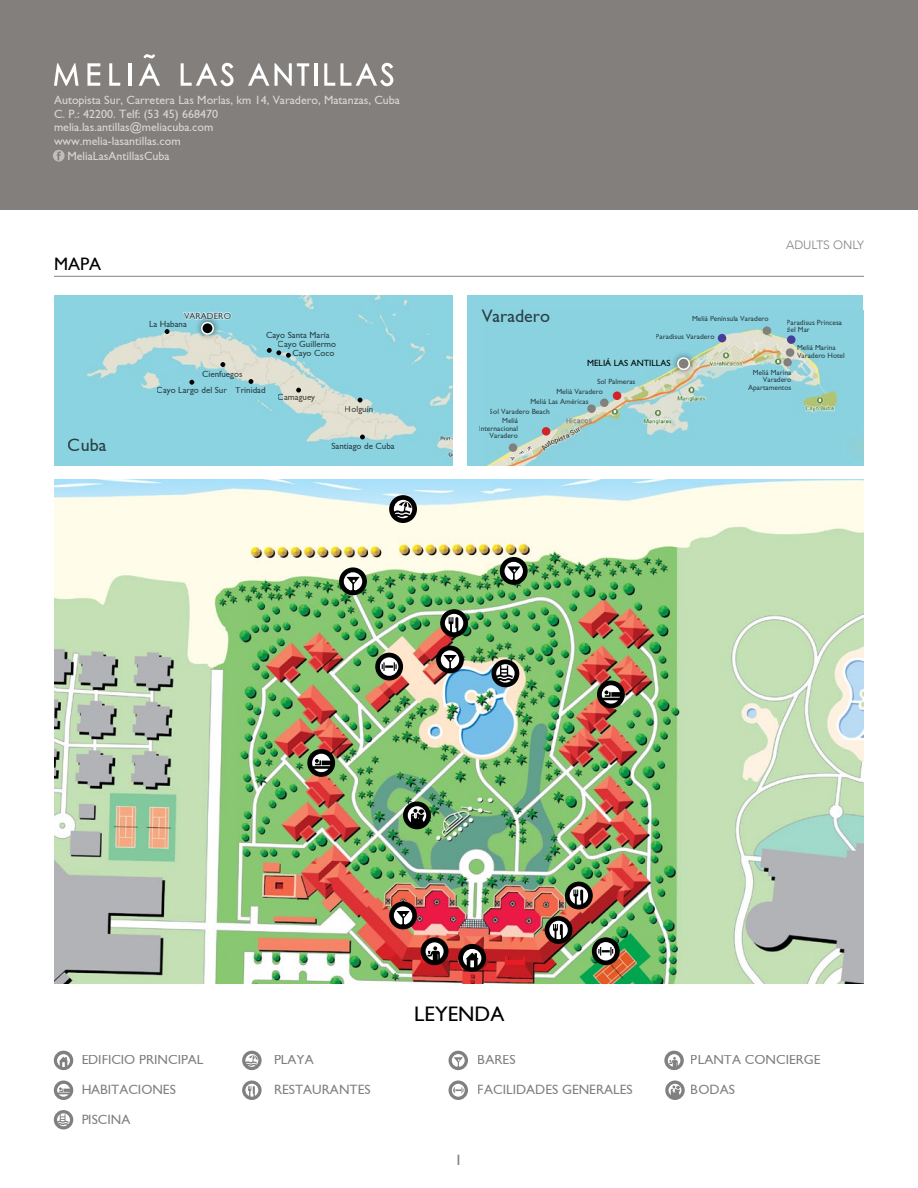
<style>
.page{position:relative;width:918px;height:1188px;background:#fff}
.page>*{position:absolute;margin:0;border:0;box-sizing:border-box;transform-origin:0 0}
.t1{font:21px "Gill Sans";color:#000}
.t2{font:18px "Gill Sans";color:#000}
.t3{font:15px "Gill Sans";color:#767b7d}
.t4{font:13.5px "Gill Sans";color:#000}
.t5{font:12px/13.5px "Gill Sans";color:#fff}
.t6{font:300 12px "Avenir";color:#837f7d}
.t7{font:9px/9.1px "Gill Sans";color:#000;text-align:right}
.t8{font:7.5px/7.5px "Gill Sans";color:#000}
</style>
<div class="page">
<div style="left:0;top:0;width:918px;height:210px;background:#837f7d"></div>
<svg style="left:53px;top:150px;width:12px;height:12px"></svg>
<svg style="left:54px;top:63px;width:25px;height:23px"></svg>
<svg style="left:87px;top:63px;width:13px;height:23px"></svg>
<svg style="left:109px;top:63px;width:11px;height:23px"></svg>
<hr style="left:128px;top:63px;width:3px;height:23px;background:#fff">
<svg style="left:139px;top:54px;width:21px;height:32px"></svg>
<svg style="left:181px;top:63px;width:53px;height:23px"></svg>
<svg style="left:248px;top:63px;width:61px;height:23px"></svg>
<hr style="left:314px;top:63px;width:3px;height:23px;background:#fff">
<svg style="left:324px;top:63px;width:69px;height:23px"></svg>
<img style="left:54px;top:479px;width:809px;height:504px">
<hr style="left:54px;top:276px;width:810px;height:1px;background:#000">
<div style="left:389px;top:495px;width:28px;height:28px;background:#000;border-radius:50%"></div>
<svg style="left:394px;top:500px;width:18px;height:18px"></svg>
<div style="left:440px;top:609px;width:28px;height:28px;background:#000;border-radius:50%"></div>
<svg style="left:445px;top:614px;width:18px;height:18px"></svg>
<div style="left:545px;top:916px;width:27px;height:28px;background:#000;border-radius:50%"></div>
<svg style="left:549px;top:921px;width:19px;height:18px"></svg>
<div style="left:375px;top:653px;width:28px;height:28px;background:#000;border-radius:50%"></div>
<svg style="left:380px;top:657px;width:18px;height:19px"></svg>
<div style="left:592px;top:937px;width:28px;height:28px;background:#000;border-radius:50%"></div>
<svg style="left:597px;top:942px;width:18px;height:18px"></svg>
<div style="left:436px;top:646px;width:28px;height:27px;background:#000;border-radius:50%"></div>
<svg style="left:441px;top:650px;width:18px;height:19px"></svg>
<div style="left:491px;top:659px;width:28px;height:28px;background:#000;border-radius:50%"></div>
<svg style="left:496px;top:664px;width:19px;height:19px"></svg>
<div style="left:307px;top:749px;width:28px;height:28px;background:#000;border-radius:50%"></div>
<svg style="left:312px;top:754px;width:18px;height:18px"></svg>
<div style="left:597px;top:681px;width:28px;height:27px;background:#000;border-radius:50%"></div>
<svg style="left:602px;top:685px;width:18px;height:19px"></svg>
<div style="left:403px;top:801px;width:28px;height:28px;background:#000;border-radius:50%"></div>
<svg style="left:408px;top:806px;width:18px;height:16px"></svg>
<div style="left:421px;top:937px;width:28px;height:28px;background:#000;border-radius:50%"></div>
<svg style="left:426px;top:942px;width:18px;height:18px"></svg>
<div style="left:458px;top:944px;width:28px;height:28px;background:#000;border-radius:50%"></div>
<svg style="left:463px;top:949px;width:18px;height:18px"></svg>
<svg style="left:242px;top:1081px;width:20px;height:19px"></svg>
<svg style="left:245px;top:1084px;width:13px;height:13px"></svg>
<svg style="left:449px;top:1081px;width:19px;height:19px"></svg>
<svg style="left:452px;top:1084px;width:13px;height:13px"></svg>
<svg style="left:449px;top:1051px;width:19px;height:19px"></svg>
<svg style="left:452px;top:1054px;width:13px;height:13px"></svg>
<svg style="left:54px;top:1110px;width:19px;height:20px"></svg>
<svg style="left:57px;top:1113px;width:13px;height:13px"></svg>
<svg style="left:54px;top:1081px;width:19px;height:19px"></svg>
<svg style="left:57px;top:1084px;width:13px;height:13px"></svg>
<svg style="left:665px;top:1081px;width:20px;height:19px"></svg>
<svg style="left:669px;top:1084px;width:12px;height:11px"></svg>
<svg style="left:664px;top:1051px;width:20px;height:19px"></svg>
<svg style="left:668px;top:1054px;width:12px;height:13px"></svg>
<svg style="left:54px;top:1051px;width:19px;height:19px"></svg>
<svg style="left:57px;top:1054px;width:13px;height:13px"></svg>
<svg style="left:242px;top:1051px;width:20px;height:19px"></svg>
<svg style="left:245px;top:1054px;width:13px;height:13px"></svg>
<div style="left:468px;top:296px;width:395px;height:170px;background:#8bd3e1"></div>
<img style="left:486px;top:329px;width:377px;height:137px">
<img style="left:54px;top:296px;width:399px;height:170px">
<svg style="left:182px;top:310px;width:51px;height:11px"></svg>
<div style="left:194px;top:315px;width:27px;height:27px;background:#000;opacity:.49"></div>
<div style="left:202px;top:323px;width:11px;height:11px;background:#000;border-radius:50%"></div>
<div style="left:201px;top:322px;width:13px;height:13px;border:2px solid #fff;border-radius:50%"></div>
<svg style="left:165px;top:329px;width:5px;height:5px"></svg>
<svg style="left:189px;top:380px;width:5px;height:5px"></svg>
<svg style="left:220px;top:362px;width:5px;height:5px"></svg>
<svg style="left:249px;top:379px;width:4px;height:5px"></svg>
<svg style="left:360px;top:435px;width:5px;height:4px"></svg>
<svg style="left:296px;top:388px;width:5px;height:5px"></svg>
<svg style="left:358px;top:398px;width:4px;height:5px"></svg>
<svg style="left:267px;top:348px;width:24px;height:10px"></svg>
<div style="left:542px;top:427px;width:8px;height:9px;background:#d2232a;border-radius:50%"></div>
<div style="left:613px;top:391px;width:8px;height:9px;background:#d2232a;border-radius:50%"></div>
<div style="left:587px;top:404px;width:9px;height:9px;background:#837f7d;border-radius:50%"></div>
<div style="left:783px;top:358px;width:9px;height:9px;background:#837f7d;border-radius:50%"></div>
<div style="left:787px;top:335px;width:9px;height:9px;background:#473c98;border-radius:50%"></div>
<div style="left:718px;top:334px;width:8px;height:8px;background:#473c98;border-radius:50%"></div>
<div style="left:763px;top:326px;width:8px;height:9px;background:#837f7d;border-radius:50%"></div>
<div style="left:509px;top:443px;width:8px;height:9px;background:#837f7d;border-radius:50%"></div>
<div style="left:786px;top:348px;width:8px;height:9px;background:#837f7d;border-radius:50%"></div>
<div style="left:670px;top:350px;width:28px;height:28px;background:#000;opacity:.49"></div>
<div style="left:678px;top:358px;width:11px;height:11px;background:#837f7d;border-radius:50%"></div>
<div style="left:677px;top:357px;width:13px;height:13px;border:2px solid #fff;border-radius:50%"></div>
<div style="left:600px;top:399px;width:9px;height:8px;background:#837f7d;border-radius:50%"></div>
<div style="left:339px;top:567px;width:28px;height:28px;background:#000;border-radius:50%"></div>
<svg style="left:344px;top:572px;width:18px;height:18px"></svg>
<div style="left:500px;top:557px;width:28px;height:28px;background:#000;border-radius:50%"></div>
<svg style="left:505px;top:562px;width:18px;height:18px"></svg>
<div style="left:389px;top:902px;width:28px;height:27px;background:#000;border-radius:50%"></div>
<svg style="left:394px;top:906px;width:18px;height:19px"></svg>
<div style="left:565px;top:882px;width:28px;height:27px;background:#000;border-radius:50%"></div>
<svg style="left:570px;top:886px;width:18px;height:19px"></svg>
<h3 class="t5" style="left:54px;top:93px;width:348px">Autopista Sur, Carretera Las Morlas, km 14, Varadero, Matanzas, Cuba C. P.: 42200. Telf: (53 45) 668470<br>melia.las.antillas@meliacuba.com<br>www.melia-lasantillas.com</h3>
<h3 class="t5" style="left:67px;top:149px;width:104px">MeliaLasAntillasCuba</h3>
<h2 class="t2" style="left:54px;top:254px;width:49px">MAPA</h2>
<p class="t7" style="left:184px;top:311px;width:48px">VARADERO</p>
<h2 class="t2" style="left:482px;top:305px;width:70px">Varadero</h2>
<p class="t7" style="left:266px;top:331px;width:65px">Cayo Santa María</p>
<p class="t7" style="left:149px;top:319px;width:39px">La Habana</p>
<p class="t7" style="left:278px;top:339px;width:60px">Cayo Guillermo<br>Cayo Coco</p>
<h3 class="t6" style="left:786px;top:238px;width:79px">ADULTS ONLY</h3>
<p class="t8" style="left:692px;top:315px;width:78px">Meliá Península Varadero</p>
<p class="t8" style="left:656px;top:333px;width:60px">Paradisus Varadero</p>
<p class="t7" style="left:587px;top:359px;width:85px">MELIÁ LAS ANTILLAS</p>
<p class="t8" style="left:787px;top:318px;width:57px">Paradisus Princesa del Mar</p>
<p class="t8" style="left:797px;top:344px;width:49px">Meliá Marina<br>Varadero Hotel</p>
<p class="t7" style="left:202px;top:369px;width:42px">Cienfuegos</p>
<p class="t7" style="left:157px;top:386px;width:72px">Cayo Largo del Sur</p>
<p class="t7" style="left:235px;top:386px;width:32px">Trinidad</p>
<p class="t7" style="left:278px;top:393px;width:39px">Camaguey</p>
<p class="t7" style="left:345px;top:405px;width:30px">Holguín</p>
<h2 class="t2" style="left:68px;top:435px;width:40px">Cuba</h2>
<p class="t7" style="left:332px;top:441px;width:65px">Santiago de Cuba</p>
<p class="t8" style="left:556px;top:376px;width:81px;line-height:9.9px;text-indent:41px">Sol Palmeras<br>Meliá Varadero</p>
<p class="t8" style="left:530px;top:398px;width:60px">Meliá Las Américas</p>
<p class="t8" style="left:490px;top:407px;width:61px">Sol Varadero Beach</p>
<p class="t8" style="left:479px;top:417px;width:41px;text-align:right">Meliá<br>Internacional<br>Varadero</p>
<p class="t8" style="left:748px;top:369px;width:45px;text-align:right">Meliá Marina<br>Varadero<br>Apartamentos</p>
<h3 class="t4" style="left:81px;top:1052px;width:124px">EDIFICIO PRINCIPAL</h3>
<h3 class="t4" style="left:81px;top:1082px;width:96px">HABITACIONES</h3>
<h3 class="t4" style="left:81px;top:1112px;width:50px">PISCINA</h3>
<h3 class="t4" style="left:274px;top:1052px;width:41px">PLAYA</h3>
<h3 class="t4" style="left:274px;top:1082px;width:98px">RESTAURANTES</h3>
<h1 class="t1" style="left:414px;top:1002px;width:92px">LEYENDA</h1>
<h3 class="t4" style="left:478px;top:1052px;width:39px">BARES</h3>
<h3 class="t4" style="left:478px;top:1082px;width:156px">FACILIDADES GENERALES</h3>
<h3 class="t3" style="left:455px;top:1151px;width:9px">1</h3>
<h3 class="t4" style="left:691px;top:1052px;width:131px">PLANTA CONCIERGE</h3>
<h3 class="t4" style="left:691px;top:1082px;width:46px">BODAS</h3>
</div>
